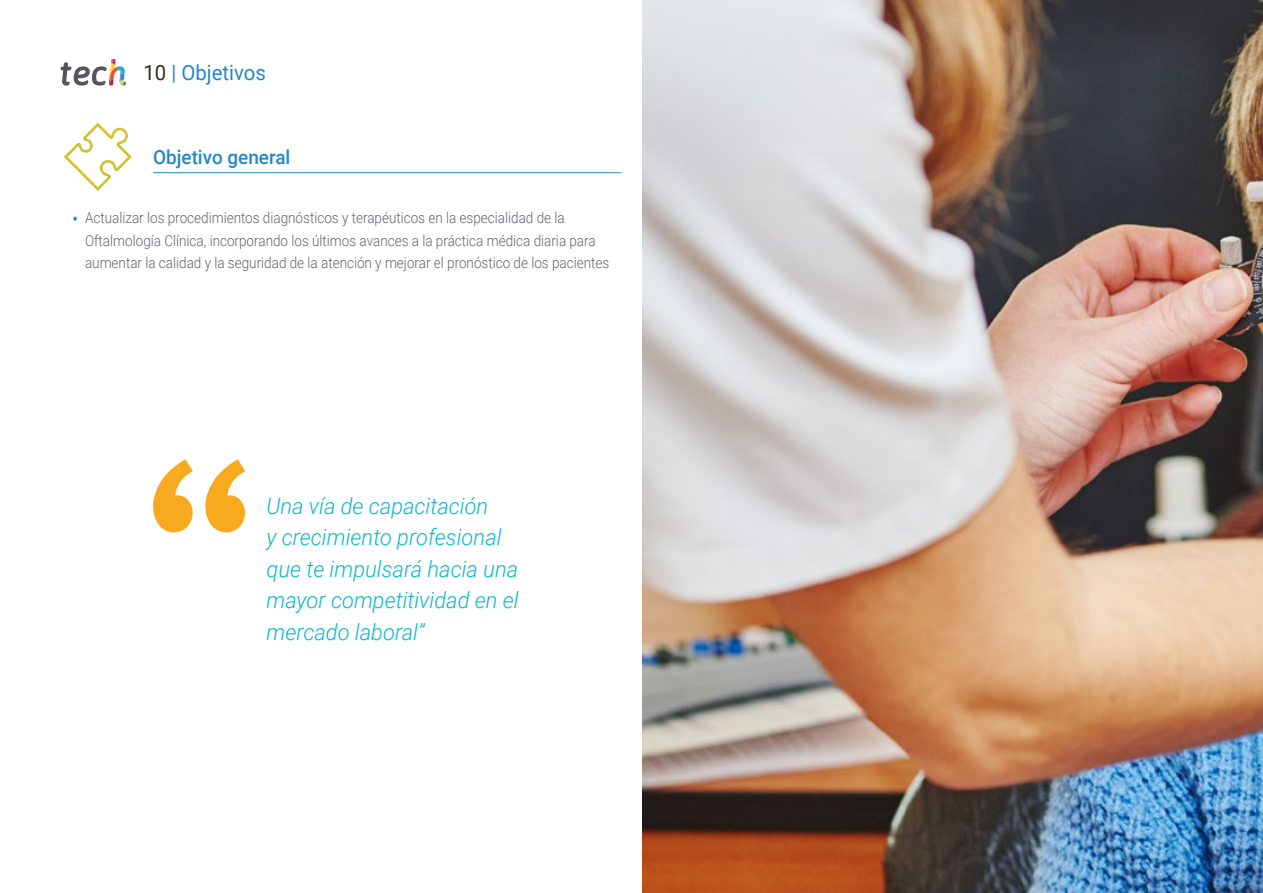
<style>
.page{position:relative;width:1263px;height:893px;background:#fff}
.page>*{position:absolute;margin:0;border:0;box-sizing:border-box;transform-origin:0 0}
.t1{font:italic 300 22.5px/31.5px "Roboto";color:#0fb6cf}
.t2{font:21px "Roboto";color:#2488c9}
.t3{font:500 19.5px "Roboto";color:#2488c9}
.t4{font:300 15px/22.5px "Roboto";color:#61646a;scale:.9 1}
.s1{color:#312e20}
</style>
<div class="page">
<img style="left:642px;top:0;width:621px;height:893px">
<hr style="left:153px;top:172px;width:468px;height:1px;background:#2488c9">
<svg style="left:64px;top:123px;width:68px;height:68px"></svg>
<svg style="left:153px;top:459px;width:92px;height:73px"></svg>
<svg style="left:61px;top:59px;width:65px;height:27px"></svg>
<h2 class="t2" style="left:144px;top:57px;width:124px"><span class="s1">10</span> | Objetivos</h2>
<h3 class="t3" style="left:153px;top:144px;width:139px">Objetivo general</h3>
<p class="t4" style="left:85px;top:206px;width:584px">Actualizar los procedimientos diagnósticos y terapéuticos en la especialidad de la<br>Oftalmología Clínica, incorporando los últimos avances a la práctica médica diaria para aumentar la calidad y la seguridad de la atención y mejorar el pronóstico de los pacientes</p>
<h1 class="t1" style="left:266px;top:489px;width:254px">Una vía de capacitación<br>y crecimiento profesional que te impulsará hacia una mayor competitividad en el mercado laboral”</h1>
</div>
